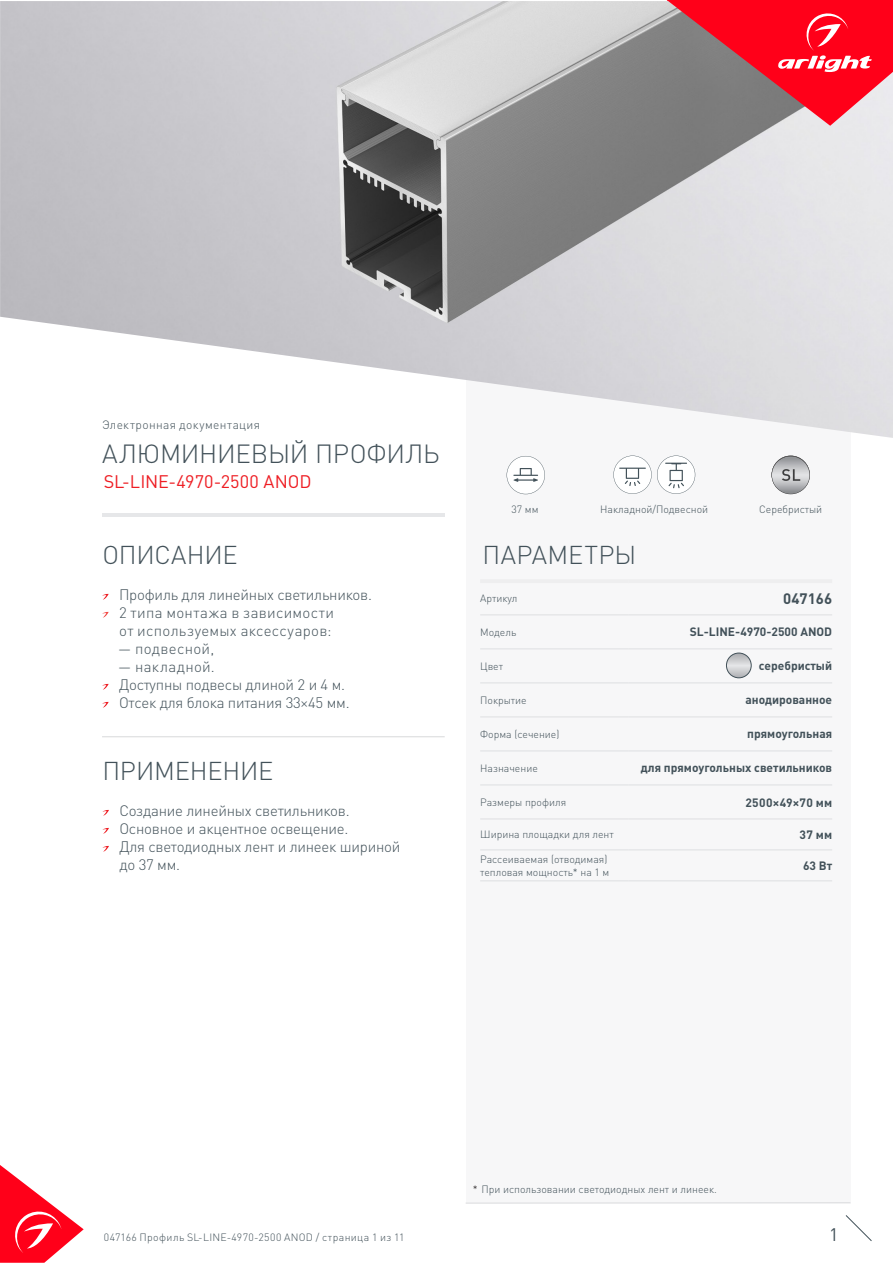
<style>
.page{position:relative;width:893px;height:1263px;background:#fff}
.page>*{position:absolute;margin:0;border:0;box-sizing:border-box;transform-origin:0 0}
.t1{font:300 25.95px "DIN Pro";letter-spacing:-.01em;color:#425159}
.t2{font:300 25.5px "DIN Pro";letter-spacing:-.005em;color:#425159}
.t3{font:300 25.5px "DIN Pro";letter-spacing:.015em;color:#425159}
.t4{font:18px "DIN Pro";color:#ee1d23}
.t5{font:18px "DIN Pro";color:#425159}
.t6{font:300 15px/18px "DIN Pro";letter-spacing:-.015em;color:#425159}
.t7{font:300 15px/18px "DIN Pro";letter-spacing:.02em;color:#425159}
.t8{font:700 15px "DIN Pro";color:#425159}
.t9{font:700 12px "DIN Pro";color:#425159}
.t10{font:300 12px "DIN Pro";letter-spacing:.03em;color:#425159}
.t11{font:700 12px "DIN Pro";letter-spacing:.025em;color:#425159}
.t12{font:300 10.5px/12.6px "DIN Pro";color:#425159}
.t13{font:300 10.5px "DIN Pro";letter-spacing:.03em;color:#425159}
.s1{color:#231f20}
</style>
<div class="page">
<svg style="left:0;top:1165px;width:84px;height:98px"></svg>
<svg style="left:845px;top:1215px;width:27px;height:26px"></svg>
<div style="left:466px;top:250px;width:384px;height:953px;background:#f7f7f8"></div>
<img style="left:0;top:1px;width:893px;height:437px">
<hr style="left:480px;top:579px;width:148px;height:4px;background:#eeeeef">
<hr style="left:628px;top:579px;width:204px;height:4px;background:#eeeeef">
<hr style="left:480px;top:614px;width:148px;height:1px;background:#e6e7e9">
<hr style="left:628px;top:614px;width:204px;height:1px;background:#e6e7e9">
<hr style="left:480px;top:648px;width:148px;height:2px;background:#e6e7e9">
<hr style="left:628px;top:648px;width:204px;height:2px;background:#e6e7e9">
<hr style="left:480px;top:682px;width:148px;height:2px;background:#e6e7e9">
<hr style="left:628px;top:682px;width:204px;height:2px;background:#e6e7e9">
<hr style="left:480px;top:716px;width:148px;height:2px;background:#e6e7e9">
<hr style="left:628px;top:716px;width:204px;height:2px;background:#e6e7e9">
<hr style="left:480px;top:750px;width:148px;height:2px;background:#e6e7e9">
<hr style="left:628px;top:750px;width:204px;height:2px;background:#e6e7e9">
<hr style="left:480px;top:784px;width:148px;height:2px;background:#e6e7e9">
<hr style="left:628px;top:784px;width:204px;height:2px;background:#e6e7e9">
<hr style="left:480px;top:818px;width:148px;height:2px;background:#e6e7e9">
<hr style="left:628px;top:818px;width:204px;height:2px;background:#e6e7e9">
<hr style="left:480px;top:849px;width:148px;height:2px;background:#e6e7e9">
<hr style="left:628px;top:849px;width:204px;height:2px;background:#e6e7e9">
<hr style="left:480px;top:880px;width:148px;height:1px;background:#e6e7e9">
<hr style="left:628px;top:880px;width:204px;height:1px;background:#e6e7e9">
<hr style="left:466px;top:1202px;width:384px;height:1px;background:#dcdddf">
<svg style="left:667px;top:0;width:226px;height:126px;background:#d14654"></svg>
<svg style="left:102px;top:810px;width:7px;height:6px"></svg>
<svg style="left:102px;top:828px;width:7px;height:6px"></svg>
<svg style="left:102px;top:846px;width:7px;height:6px"></svg>
<hr style="left:102px;top:736px;width:343px;height:1px;background:#dcdddf">
<svg style="left:507px;top:456px;width:38px;height:38px"></svg>
<svg style="left:613px;top:456px;width:82px;height:38px"></svg>
<svg style="left:102px;top:594px;width:7px;height:6px"></svg>
<svg style="left:102px;top:612px;width:7px;height:6px"></svg>
<svg style="left:102px;top:684px;width:7px;height:6px"></svg>
<svg style="left:102px;top:702px;width:7px;height:6px"></svg>
<svg style="left:772px;top:456px;width:38px;height:38px"></svg>
<svg style="left:726px;top:653px;width:25px;height:25px"></svg>
<div style="left:726px;top:653px;width:26px;height:25px;border:1px solid #425159;border-radius:50%"></div>
<hr style="left:102px;top:514px;width:342px;height:3px;background:#e6e7e9">
<p class="t10" style="left:102px;top:417px;width:160px">Электронная документация</p>
<p class="t1" style="left:102px;top:436px;width:339px">АЛЮМИНИЕВЫЙ ПРОФИЛЬ</p>
<p class="t4" style="left:104px;top:470px;width:209px">SL-LINE-4970-2500 ANOD</p>
<p class="t2" style="left:102px;top:537px;width:137px">ОПИСАНИЕ</p>
<p class="t6" style="left:119px;top:584px;width:254px">Профиль для линейных светильников.</p>
<p class="t7" style="left:119px;top:602px;width:217px">2 типа монтажа в зависимости от используемых аксессуаров:</p>
<p class="t7" style="left:118px;top:638px;width:97px">— подвесной,</p>
<p class="t7" style="left:118px;top:656px;width:98px">— накладной.</p>
<p class="t6" style="left:119px;top:674px;width:228px">Доступны подвесы длиной 2 и 4 м.</p>
<p class="t6" style="left:119px;top:692px;width:232px">Отсек для блока питания 33×45 мм.</p>
<p class="t2" style="left:102px;top:753px;width:172px">ПРИМЕНЕНИЕ</p>
<p class="t6" style="left:119px;top:800px;width:232px">Создание линейных светильников.</p>
<p class="t6" style="left:119px;top:818px;width:231px">Основное и акцентное освещение.</p>
<p class="t6" style="left:119px;top:836px;width:283px">Для светодиодных лент и линеек шириной до 37 мм.</p>
<p class="t12" style="left:511px;top:502px;width:29px">37 мм</p>
<p class="t12" style="left:600px;top:502px;width:110px">Накладной/Подвесной</p>
<p class="t12" style="left:759px;top:502px;width:65px">Серебристый</p>
<p class="t3" style="left:483px;top:537px;width:155px">ПАРАМЕТРЫ</p>
<p class="t12" style="left:480px;top:591px;width:39px">Артикул</p>
<p class="t8" style="left:783px;top:588px;width:50px">047166</p>
<p class="t12" style="left:480px;top:625px;width:38px">Модель</p>
<p class="t9" style="left:690px;top:624px;width:144px">SL-LINE-4970-2500 ANOD</p>
<p class="t12" style="left:480px;top:659px;width:24px">Цвет</p>
<p class="t9" style="left:759px;top:658px;width:75px">серебристый</p>
<p class="t12" style="left:480px;top:693px;width:48px">Покрытие</p>
<p class="t9" style="left:745px;top:692px;width:88px">анодированное</p>
<p class="t12" style="left:480px;top:727px;width:81px">Форма (сечение)</p>
<p class="t9" style="left:747px;top:726px;width:86px">прямоугольная</p>
<p class="t12" style="left:480px;top:761px;width:59px">Назначение</p>
<p class="t9" style="left:641px;top:760px;width:193px">для прямоугольных светильников</p>
<p class="t12" style="left:480px;top:795px;width:87px">Размеры профиля</p>
<p class="t11" style="left:746px;top:794px;width:88px">2500×49×70 мм</p>
<p class="t12" style="left:480px;top:828px;width:135px">Ширина площадки для лент</p>
<p class="t9" style="left:800px;top:826px;width:34px">37 мм</p>
<p class="t12" style="left:480px;top:852px;width:131px">Рассеиваемая (отводимая) тепловая мощность* на 1 м</p>
<p class="t9" style="left:803px;top:857px;width:31px">63 Вт</p>
<p class="t12" style="left:473px;top:1183px;width:246px"><span class="s1">*</span> При использовании светодиодных лент и линеек.</p>
<p class="t13" style="left:104px;top:1230px;width:302px">047166 Профиль SL-LINE-4970-2500 ANOD / страница 1 из 11</p>
<h3 class="t5" style="left:829px;top:1222px;width:11px">1</h3>
</div>
